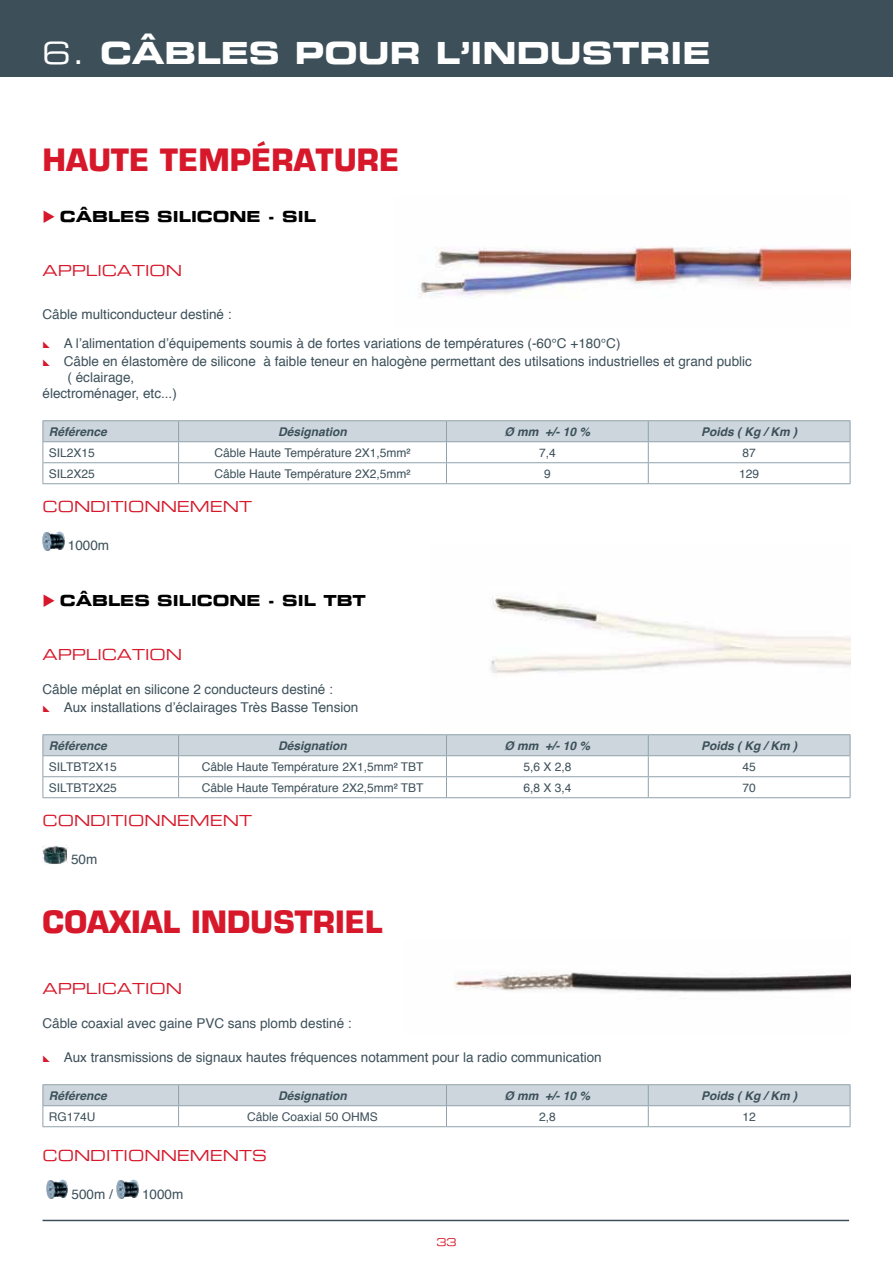
<style>
.page{position:relative;width:893px;height:1263px;background:#fff}
.page>*{position:absolute;margin:0;border:0;box-sizing:border-box;transform-origin:0 0}
.t1{font:700 30px "Eurostile";color:#d7182a}
.t2{font:30px "Eurostile Bold Extended Two";color:#fff}
.t3{font:15px "Eurostile Extended Two";color:#d7182a}
.t4{font:15px "Eurostile Bold Extended Two";color:#000}
.t5{font:13.5px/28.8px "Helvetica";color:#3d505a}
.t6{font:12px "Helvetica";color:#3d505a}
.t7{font:italic 700 12px "Helvetica";color:#3d505a}
.t8{font:10.5px "Eurostile Extended Two";color:#d7182a}
.s1{font-family:"Eurostile Extended Two"}
.s2{color:#d7182a}
</style>
<div class="page">
<div style="left:0;top:0;width:893px;height:77px;background:#3d505a"></div>
<hr style="left:43px;top:1220px;width:806px;height:1px;background:#3d505a">
<img style="left:490px;top:595px;width:360px;height:79px">
<hr style="left:43px;top:420px;width:136px;height:1px;background:#91a1ab">
<hr style="left:179px;top:420px;width:267px;height:1px;background:#91a1ab">
<hr style="left:446px;top:420px;width:202px;height:1px;background:#91a1ab">
<hr style="left:648px;top:420px;width:202px;height:1px;background:#91a1ab">
<svg style="left:43px;top:421px;width:808px;height:62px"></svg>
<hr style="left:43px;top:483px;width:136px;height:1px;background:#91a1ab">
<hr style="left:179px;top:483px;width:267px;height:1px;background:#91a1ab">
<hr style="left:446px;top:483px;width:202px;height:1px;background:#91a1ab">
<hr style="left:648px;top:483px;width:202px;height:1px;background:#91a1ab">
<img style="left:43px;top:531px;width:21px;height:19px">
<hr style="left:43px;top:734px;width:136px;height:1px;background:#91a1ab">
<hr style="left:179px;top:734px;width:267px;height:1px;background:#91a1ab">
<hr style="left:446px;top:734px;width:202px;height:1px;background:#91a1ab">
<hr style="left:648px;top:734px;width:202px;height:1px;background:#91a1ab">
<svg style="left:43px;top:735px;width:808px;height:62px"></svg>
<hr style="left:43px;top:797px;width:136px;height:1px;background:#91a1ab">
<hr style="left:179px;top:797px;width:267px;height:1px;background:#91a1ab">
<hr style="left:446px;top:797px;width:202px;height:1px;background:#91a1ab">
<hr style="left:648px;top:797px;width:202px;height:1px;background:#91a1ab">
<img style="left:43px;top:845px;width:24px;height:19px">
<hr style="left:43px;top:1084px;width:136px;height:1px;background:#91a1ab">
<hr style="left:179px;top:1084px;width:267px;height:1px;background:#91a1ab">
<hr style="left:446px;top:1084px;width:202px;height:1px;background:#91a1ab">
<hr style="left:648px;top:1084px;width:202px;height:1px;background:#91a1ab">
<svg style="left:43px;top:1085px;width:808px;height:41px"></svg>
<hr style="left:43px;top:1126px;width:136px;height:1px;background:#91a1ab">
<hr style="left:179px;top:1126px;width:267px;height:1px;background:#91a1ab">
<hr style="left:446px;top:1126px;width:202px;height:1px;background:#91a1ab">
<hr style="left:648px;top:1126px;width:202px;height:1px;background:#91a1ab">
<img style="left:46px;top:1179px;width:22px;height:19px">
<img style="left:117px;top:1179px;width:21px;height:19px">
<img style="left:418px;top:246px;width:432px;height:52px">
<img style="left:454px;top:972px;width:396px;height:21px">
<h1 class="t2" style="left:42px;top:32px;width:670px"><span class="s1">6.</span> CÂBLES POUR L’INDUSTRIE</h1>
<h1 class="t1" style="left:43px;top:141px;width:67px">HAUTE</h1>
<h1 class="t1" style="left:160px;top:141px;width:238px">TE MPÉRATURE</h1>
<p class="t4" style="left:43px;top:206px;width:275px"><span class="s2">◆</span> CÂBLES SILICONE - SIL</p>
<p class="t3" style="left:43px;top:260px;width:16px">APP</p>
<p class="t3" style="left:86px;top:260px;width:93px">LICATION</p>
<p class="t5" style="left:64px;top:300px;width:558px;text-indent:-21px">Câble multiconducteur destiné :<br>A l’alimentation d’équipements soumis à de fortes variations de températures (-60°C +180°C)</p>
<p class="t5" style="left:64px;top:347px;width:690px">Câble en élastomère de silicone à faible teneur en halogène permettant des utilsations industrielles et grand public</p>
<p class="t5" style="left:68px;top:363px;width:68px">( éclairage,</p>
<p class="t5" style="left:43px;top:379px;width:136px">électroménager, etc...)</p>
<p class="t7" style="left:49px;top:422px;width:60px">Référence</p>
<p class="t7" style="left:278px;top:422px;width:70px">Désignation</p>
<p class="t7" style="left:504px;top:422px;width:87px">Ø mm +/- 10 %</p>
<p class="t7" style="left:701px;top:422px;width:98px">Poids ( Kg / Km )</p>
<p class="t6" style="left:49px;top:443px;width:48px">SIL2X15</p>
<p class="t6" style="left:215px;top:443px;width:197px">Câble Haute Température 2X1,5mm²</p>
<p class="t6" style="left:539px;top:443px;width:18px">7,4</p>
<p class="t6" style="left:742px;top:443px;width:15px">87</p>
<p class="t6" style="left:49px;top:464px;width:48px">SIL2X25</p>
<p class="t6" style="left:215px;top:464px;width:197px">Câble Haute Température 2X2,5mm²</p>
<p class="t6" style="left:544px;top:464px;width:8px">9</p>
<p class="t6" style="left:739px;top:464px;width:22px">129</p>
<p class="t3" style="left:43px;top:497px;width:45px">CONDI</p>
<p class="t3" style="left:111px;top:497px;width:143px">TIONNEMENT</p>
<p class="t5" style="left:68px;top:531px;width:43px">1000m</p>
<p class="t4" style="left:43px;top:590px;width:325px"><span class="s2">◆</span> CÂBLES SILICONE - SIL TBT</p>
<p class="t3" style="left:43px;top:644px;width:16px">APP</p>
<p class="t3" style="left:86px;top:644px;width:93px">LICATION</p>
<p class="t5" style="left:64px;top:681px;width:296px;line-height:18px;text-indent:-21px">Câble méplat en silicone 2 conducteurs destiné :<br>Aux installations d’éclairages Très Basse Tension</p>
<p class="t7" style="left:49px;top:736px;width:60px">Référence</p>
<p class="t7" style="left:278px;top:736px;width:70px">Désignation</p>
<p class="t7" style="left:504px;top:736px;width:87px">Ø mm +/- 10 %</p>
<p class="t7" style="left:701px;top:736px;width:98px">Poids ( Kg / Km )</p>
<p class="t6" style="left:49px;top:757px;width:69px">SILTBT2X15</p>
<p class="t6" style="left:202px;top:757px;width:223px">Câble Haute Température 2X1,5mm² TBT</p>
<p class="t6" style="left:523px;top:757px;width:50px">5,6 X 2,8</p>
<p class="t6" style="left:742px;top:757px;width:15px">45</p>
<p class="t6" style="left:49px;top:778px;width:69px">SILTBT2X25</p>
<p class="t6" style="left:202px;top:778px;width:223px">Câble Haute Température 2X2,5mm² TBT</p>
<p class="t6" style="left:523px;top:778px;width:50px">6,8 X 3,4</p>
<p class="t6" style="left:742px;top:778px;width:15px">70</p>
<p class="t3" style="left:43px;top:810px;width:45px">CONDI</p>
<p class="t3" style="left:111px;top:810px;width:143px">TIONNEMENT</p>
<p class="t5" style="left:71px;top:845px;width:28px">50m</p>
<h1 class="t1" style="left:43px;top:902px;width:342px">COAXIAL INDUSTRIEL</h1>
<p class="t3" style="left:43px;top:978px;width:16px">APP</p>
<p class="t3" style="left:86px;top:978px;width:93px">LICATION</p>
<p class="t5" style="left:43px;top:1009px;width:311px">Câble coaxial avec gaine PVC sans plomb destiné :</p>
<p class="t5" style="left:64px;top:1043px;width:540px">Aux transmissions de signaux hautes fréquences notamment pour la radio communication</p>
<p class="t7" style="left:49px;top:1085px;width:60px">Référence</p>
<p class="t7" style="left:278px;top:1085px;width:70px">Désignation</p>
<p class="t7" style="left:504px;top:1085px;width:87px">Ø mm +/- 10 %</p>
<p class="t7" style="left:701px;top:1085px;width:98px">Poids ( Kg / Km )</p>
<p class="t6" style="left:49px;top:1107px;width:48px">RG174U</p>
<p class="t6" style="left:247px;top:1107px;width:132px">Câble Coaxial 50 OHMS</p>
<p class="t6" style="left:539px;top:1107px;width:18px">2,8</p>
<p class="t6" style="left:742px;top:1107px;width:15px">12</p>
<p class="t3" style="left:43px;top:1145px;width:45px">CONDI</p>
<p class="t3" style="left:111px;top:1145px;width:156px">TIONNEMENTS</p>
<p class="t5" style="left:72px;top:1180px;width:43px">500m /</p>
<p class="t5" style="left:142px;top:1180px;width:43px">1000m</p>
<p class="t8" style="left:436px;top:1234px;width:22px">33</p>
</div>
